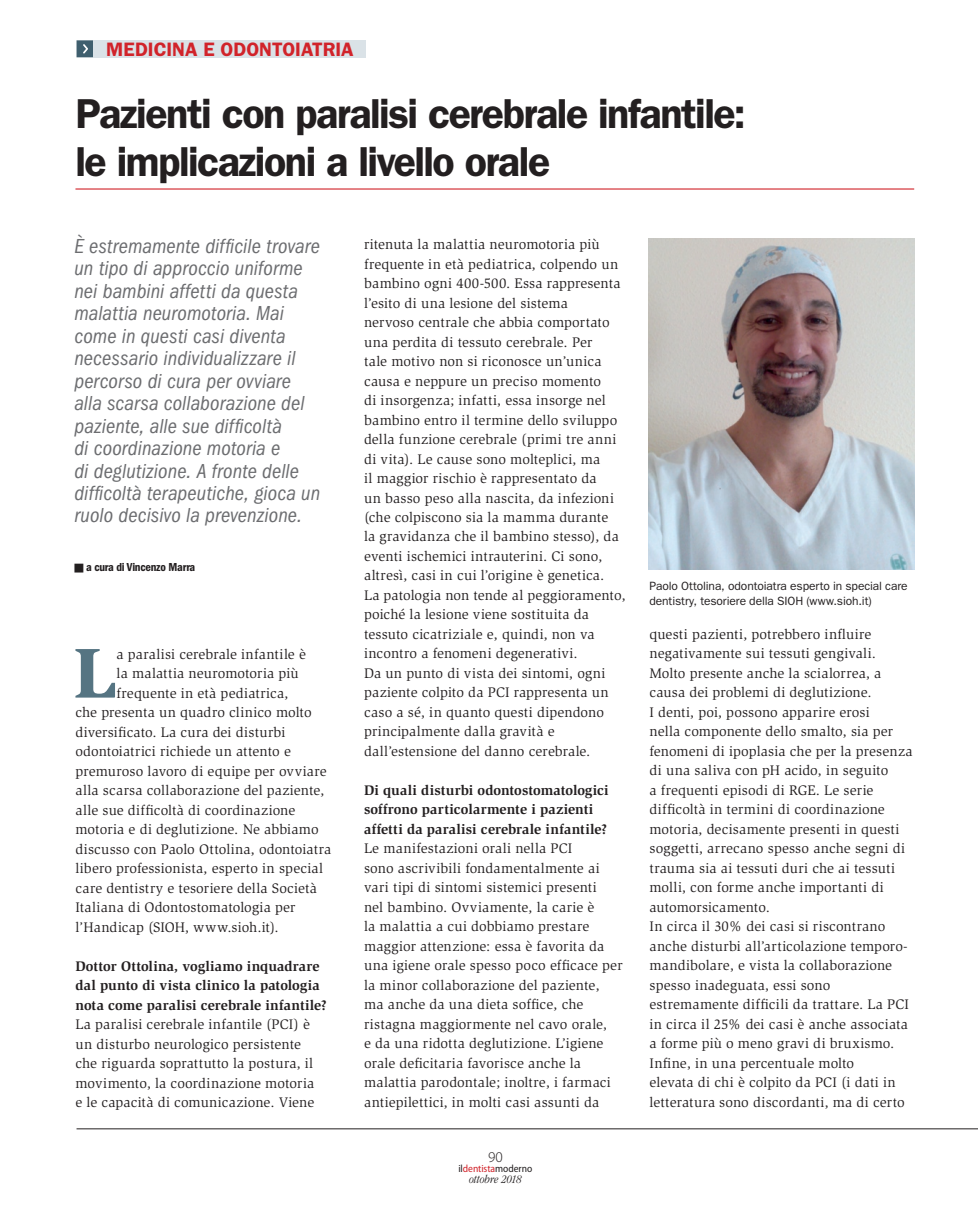
<style>
.page{position:relative;width:978px;height:1212px;background:#fff}
.page>*{position:absolute;margin:0;border:0;box-sizing:border-box;transform-origin:0 0}
.t1{font:900 72.45px "Slimbach Std";color:#557482}
.t2{font:600 42px/48px "ITC Franklin Gothic Std";letter-spacing:-.035em;color:#231f20}
.t3{font:italic condensed 21px/22.5px "ITC Franklin Gothic Std";letter-spacing:.005em;color:#6c6d70}
.t4{font:600 19.5px "ITC Franklin Gothic Std";color:#d1232a}
.t5{font:300 15px "Myriad Pro";color:#231f20}
.t6{font:14.25px/19.5px "Slimbach Std";letter-spacing:.01em;color:#231f20}
.t7{font:700 14.25px/19.5px "Slimbach Std";letter-spacing:.01em;color:#231f20}
.t8{font:12px/15px "ITC Franklin Gothic Std";letter-spacing:-.005em;color:#231f20}
.t9{font:12px "ITC Franklin Gothic Std Dm Cd";letter-spacing:-.02em;color:#231f20}
.t10{font:italic 300 condensed 12px "ITC Garamond Std";letter-spacing:-.005em;color:#231f20}
.t11{font:semi-condensed 10.5px "Myriad Pro";letter-spacing:-.005em;color:#231f20}
.s1{color:#d1232a}
</style>
<div class="page">
<hr style="left:77px;top:1128px;width:901px;height:1px;background:#231f20">
<svg style="left:77px;top:40px;width:17px;height:17px"></svg>
<div style="left:94px;top:40px;width:272px;height:17px;background:#dae2e7"></div>
<hr style="left:75px;top:188px;width:839px;height:2px;background:#d1232a">
<img style="left:648px;top:238px;width:266px;height:332px">
<h3 class="t4" style="left:106px;top:37px;width:249px">MEDICINA E ODONTOIATRIA</h3>
<h2 class="t2" style="left:75px;top:89px;width:672px">Pazienti con paralisi cerebrale infantile: le implicazioni a livello orale</h2>
<p class="t3" style="left:74px;top:235px;width:247px">È estremamente difficile trovare un tipo di approccio uniforme nei bambini affetti da questa malattia neuromotoria. Mai come in questi casi diventa necessario individualizzare il percorso di cura per ovviare alla scarsa collaborazione del paziente, alle sue difficoltà<br>di coordinazione motoria e<br>di deglutizione. A fronte delle difficoltà terapeutiche, gioca un ruolo decisivo la prevenzione.</p>
<p class="t9" style="left:74px;top:560px;width:122px">■ a cura di Vincenzo Marra</p>
<h1 class="t1" style="left:74px;top:628px;width:44px">L</h1>
<p class="t6" style="left:117px;top:644px;width:191px">a paralisi cerebrale infantile è</p>
<p class="t6" style="left:117px;top:664px;width:183px">la malattia neuromotoria più</p>
<p class="t6" style="left:117px;top:683px;width:173px">frequente in età pediatrica,</p>
<p class="t6" style="left:75px;top:703px;width:238px">che presenta un quadro clinico molto</p>
<p class="t6" style="left:75px;top:722px;width:212px">diversificato. La cura dei disturbi</p>
<p class="t6" style="left:75px;top:742px;width:217px">odontoiatrici richiede un attento e</p>
<p class="t6" style="left:75px;top:761px;width:253px">premuroso lavoro di equipe per ovviare</p>
<p class="t6" style="left:75px;top:781px;width:250px">alla scarsa collaborazione del paziente,</p>
<p class="t6" style="left:75px;top:800px;width:221px">alle sue difficoltà di coordinazione</p>
<p class="t6" style="left:75px;top:820px;width:245px">motoria e di deglutizione. Ne abbiamo</p>
<p class="t6" style="left:75px;top:839px;width:257px">discusso con Paolo Ottolina, odontoiatra</p>
<p class="t6" style="left:75px;top:859px;width:249px">libero professionista, esperto in special</p>
<p class="t6" style="left:75px;top:878px;width:243px">care dentistry e tesoriere della Società</p>
<p class="t6" style="left:75px;top:897px;width:222px">Italiana di Odontostomatologia per</p>
<p class="t6" style="left:75px;top:917px;width:205px">l’Handicap (SIOH, www.sioh.it).</p>
<p class="t7" style="left:75px;top:956px;width:253px">Dottor Ottolina, vogliamo inquadrare dal punto di vista clinico la patologia nota come paralisi cerebrale infantile?</p>
<p class="t6" style="left:75px;top:1014px;width:240px">La paralisi cerebrale infantile (PCI) è un disturbo neurologico persistente che riguarda soprattutto la postura, il movimento, la coordinazione motoria e le capacità di comunicazione. Viene</p>
<p class="t6" style="left:364px;top:235px;width:263px">ritenuta la malattia neuromotoria più frequente in età pediatrica, colpendo un bambino ogni 400-500. Essa rappresenta l’esito di una lesione del sistema<br>nervoso centrale che abbia comportato una perdita di tessuto cerebrale. Per<br>tale motivo non si riconosce un’unica causa e neppure un preciso momento<br>di insorgenza; infatti, essa insorge nel bambino entro il termine dello sviluppo della funzione cerebrale (primi tre anni di vita). Le cause sono molteplici, ma<br>il maggior rischio è rappresentato da<br>un basso peso alla nascita, da infezioni (che colpiscono sia la mamma durante<br>la gravidanza che il bambino stesso), da eventi ischemici intrauterini. Ci sono, altresì, casi in cui l’origine è genetica.<br>La patologia non tende al peggioramento, poiché la lesione viene sostituita da tessuto cicatriziale e, quindi, non va incontro a fenomeni degenerativi.<br>Da un punto di vista dei sintomi, ogni paziente colpito da PCI rappresenta un caso a sé, in quanto questi dipendono principalmente dalla gravità e dall’estensione del danno cerebrale.</p>
<p class="t7" style="left:364px;top:780px;width:246px">Di quali disturbi odontostomatologici soffrono particolarmente i pazienti affetti da paralisi cerebrale infantile?</p>
<p class="t6" style="left:364px;top:839px;width:260px">Le manifestazioni orali nella PCI<br>sono ascrivibili fondamentalmente ai vari tipi di sintomi sistemici presenti<br>nel bambino. Ovviamente, la carie è<br>la malattia a cui dobbiamo prestare maggior attenzione: essa è favorita da una igiene orale spesso poco efficace per la minor collaborazione del paziente, ma anche da una dieta soffice, che ristagna maggiormente nel cavo orale,<br>e da una ridotta deglutizione. L’igiene orale deficitaria favorisce anche la malattia parodontale; inoltre, i farmaci antiepilettici, in molti casi assunti da</p>
<p class="t5" style="left:488px;top:1148px;width:16px">90</p>
<p class="t11" style="left:458px;top:1163px;width:75px">il<span class="s1">dentista</span>moderno</p>
<p class="t10" style="left:469px;top:1172px;width:54px">ottobre 2018</p>
<p class="t8" style="left:649px;top:578px;width:260px">Paolo Ottolina, odontoiatra esperto in special care dentistry, tesoriere della SIOH (www.sioh.it)</p>
<p class="t6" style="left:649px;top:624px;width:265px">questi pazienti, potrebbero influire negativamente sui tessuti gengivali.<br>Molto presente anche la scialorrea, a causa dei problemi di deglutizione.<br>I denti, poi, possono apparire erosi<br>nella componente dello smalto, sia per fenomeni di ipoplasia che per la presenza di una saliva con pH acido, in seguito<br>a frequenti episodi di RGE. Le serie difficoltà in termini di coordinazione motoria, decisamente presenti in questi soggetti, arrecano spesso anche segni di trauma sia ai tessuti duri che ai tessuti molli, con forme anche importanti di automorsicamento.<br>In circa il 30% dei casi si riscontrano anche disturbi all’articolazione temporo&shy;mandibolare, e vista la collaborazione spesso inadeguata, essi sono estremamente difficili da trattare. La PCI in circa il 25% dei casi è anche associata a forme più o meno gravi di bruxismo.<br>Infine, in una percentuale molto<br>elevata di chi è colpito da PCI (i dati in letteratura sono discordanti, ma di certo</p>
</div>
